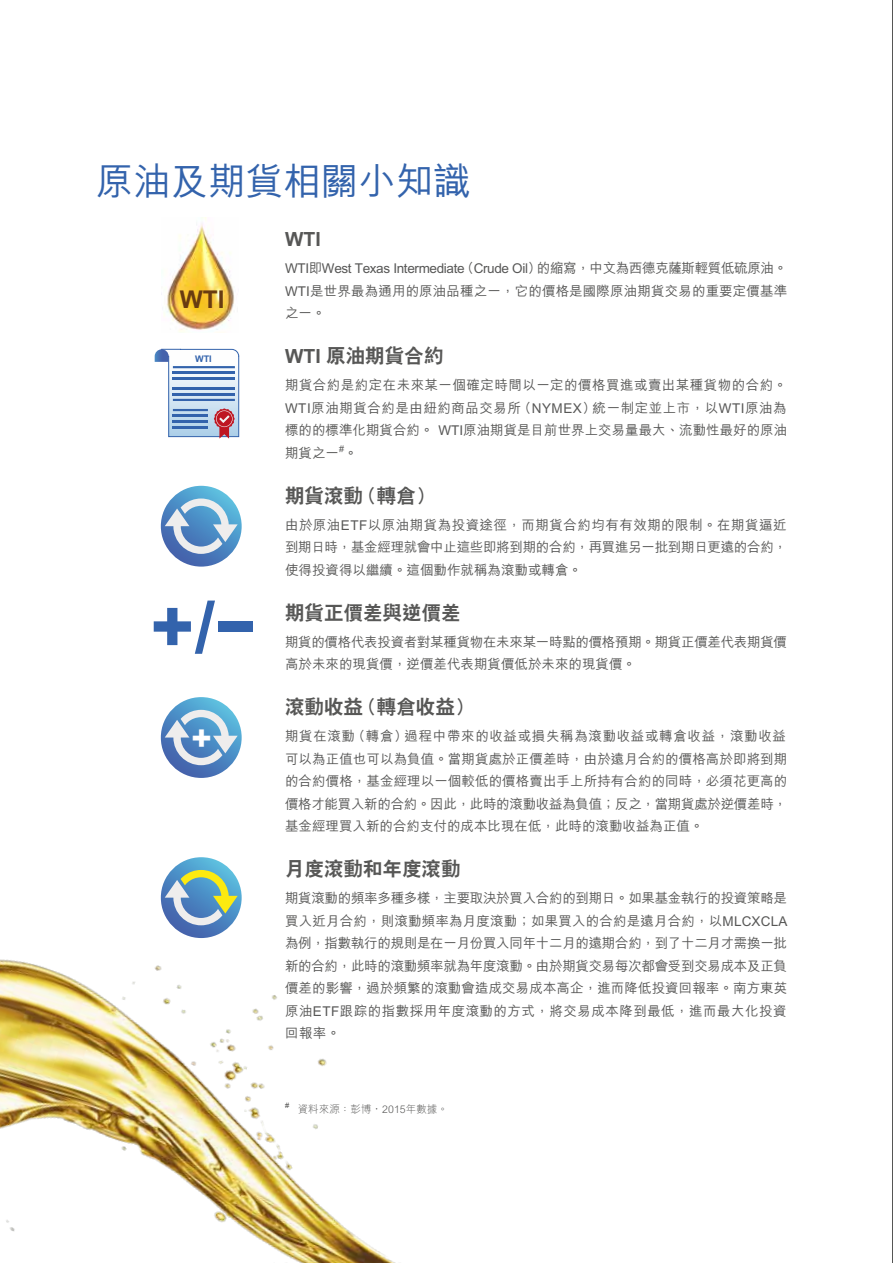
<style>
.page{position:relative;width:893px;height:1263px;background:#fff}
.page>*{position:absolute;margin:0;border:0;box-sizing:border-box;transform-origin:0 0}
.t1{font:800 72px "M Hei HK";color:#3363ac}
.t2{font:500 37.5px "M Hei HK";color:#3363ac}
.t3{font:800 33.45px "M Hei HK";color:#fff}
.t4{font:800 24.45px "C Hei 2 HK";color:#693c11}
.t5{font:800 19.5px "C Hei 2 HK";color:#575756}
.t6{font:500 13.5px/22.5px "M Hei HK";color:#575756;text-align:justify}
.t7{font:500 13.5px/22.5px "M Hei HK";letter-spacing:-.02em;color:#575756}
.t8{font:300 10.5px "M Hei HK";letter-spacing:.005em;color:#575756}
.t9{font:800 9.15px "C Hei 2 HK";color:#3363ac}
</style>
<div class="page">
<img style="left:0;top:904px;width:396px;height:359px">
<img style="left:161px;top:217px;width:74px;height:115px">
<svg style="left:155px;top:349px;width:84px;height:90px"></svg>
<svg style="left:161px;top:486px;width:81px;height:81px"></svg>
<svg style="left:165px;top:498px;width:73px;height:56px;background:#85aed3"></svg>
<svg style="left:161px;top:697px;width:81px;height:81px"></svg>
<svg style="left:165px;top:710px;width:73px;height:55px;background:#85aed3"></svg>
<svg style="left:161px;top:857px;width:81px;height:81px"></svg>
<svg style="left:165px;top:870px;width:73px;height:55px;background:#87adb0"></svg>
<svg style="left:892px;top:0;width:1px;height:1263px"></svg>
<h2 class="t2" style="left:96px;top:154px;width:377px">原油及期貨相關小知識</h2>
<h3 class="t4" style="left:180px;top:282px;width:46px">WTI</h3>
<p class="t9" style="left:195px;top:353px;width:18px">WTI</p>
<h1 class="t1" style="left:150px;top:577px;width:107px">+/-</h1>
<h3 class="t3" style="left:191px;top:715px;width:22px">+</h3>
<h3 class="t5" style="left:285px;top:226px;width:37px">WTI</h3>
<p class="t6" style="left:285px;top:256px;width:504px">WTI即West Texas Intermediate（Crude Oil）的縮寫，中文為西德克薩斯輕質低硫原油。WTI是世界最為通用的原油品種之一，它的價格是國際原油期貨交易的重要定價基準之一。</p>
<h3 class="t5" style="left:285px;top:343px;width:160px">WTI 原油期貨合約</h3>
<p class="t6" style="left:285px;top:373px;width:504px">期貨合約是約定在未來某一個確定時間以一定的價格買進或賣出某種貨物的合約。WTI原油期貨合約是由紐約商品交易所（NYMEX）統一制定並上市，以WTI原油為標的的標準化期貨合約。 WTI原油期貨是目前世界上交易量最大、流動性最好的原油期貨之一<sup>#</sup>。</p>
<h3 class="t5" style="left:285px;top:482px;width:152px">期貨滾動（轉倉）</h3>
<p class="t6" style="left:285px;top:512px;width:504px">由於原油ETF以原油期貨為投資途徑，而期貨合約均有有效期的限制。在期貨逼近到期日時，基金經理就會中止這些即將到期的合約，再買進另一批到期日更遠的合約，使得投資得以繼續。這個動作就稱為滾動或轉倉。</p>
<h3 class="t5" style="left:285px;top:599px;width:177px">期貨正價差與逆價差</h3>
<p class="t7" style="left:285px;top:629px;width:504px">期貨的價格代表投資者對某種貨物在未來某一時點的價格預期。期貨正價差代表期貨價高於未來的現貨價，逆價差代表期貨價低於未來的現貨價。</p>
<h3 class="t5" style="left:285px;top:694px;width:191px">滾動收益（轉倉收益）</h3>
<p class="t6" style="left:285px;top:724px;width:504px">期貨在滾動（轉倉）過程中帶來的收益或損失稱為滾動收益或轉倉收益，滾動收益可以為正值也可以為負值。當期貨處於正價差時，由於遠月合約的價格高於即將到期的合約價格，基金經理以一個較低的價格賣出手上所持有合約的同時，必須花更高的價格才能買入新的合約。因此，此時的滾動收益為負值；反之，當期貨處於逆價差時，基金經理買入新的合約支付的成本比現在低，此時的滾動收益為正值。</p>
<h3 class="t5" style="left:285px;top:856px;width:177px">月度滾動和年度滾動</h3>
<p class="t6" style="left:285px;top:886px;width:504px">期貨滾動的頻率多種多樣，主要取決於買入合約的到期日。如果基金執行的投資策略是買入近月合約，則滾動頻率為月度滾動；如果買入的合約是遠月合約，以MLCXCLA為例，指數執行的規則是在一月份買入同年十二月的遠期合約，到了十二月才需換一批新的合約，此時的滾動頻率就為年度滾動。由於期貨交易每次都會受到交易成本及正負價差的影響，過於頻繁的滾動會造成交易成本高企，進而降低投資回報率。南方東英原油ETF跟踪的指數採用年度滾動的方式，將交易成本降到最低，進而最大化投資回報率。</p>
<p class="t8" style="left:285px;top:1101px;width:164px"><sup>#</sup> 資料來源：彭博，2015年數據。</p>
</div>
